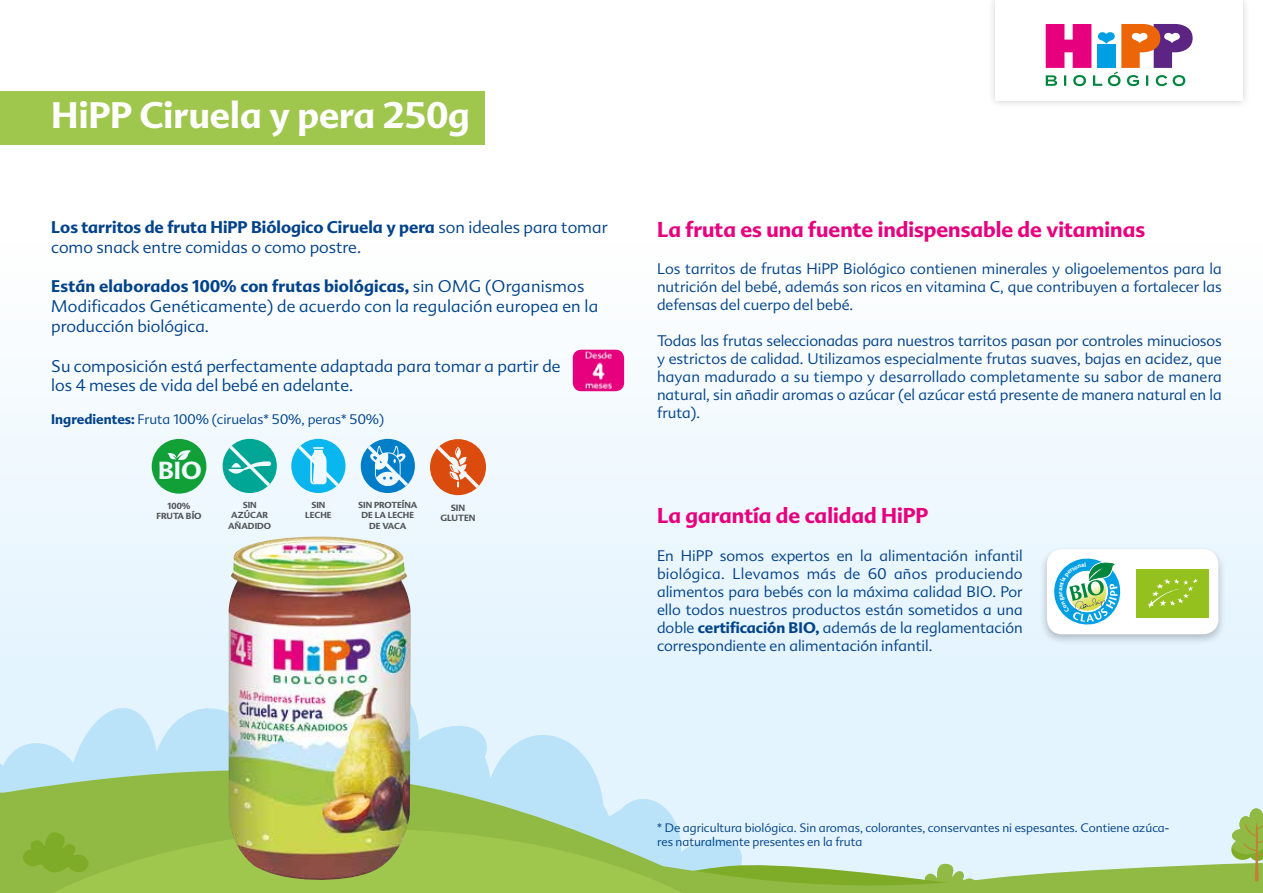
<style>
.page{position:relative;width:1263px;height:893px;background:#fff}
.page>*{position:absolute;margin:0;border:0;box-sizing:border-box;transform-origin:0 0}
.t1{font:700 36px "Advert";color:#fff}
.t2{font:700 24.15px "Advert";color:#fff}
.t3{font:700 21px "Advert";color:#e6007d}
.t4{font:300 16.5px/19.8px "Advert";color:#004289}
.t5{font:300 15px/18px "Advert";color:#004289;text-align:justify}
.t6{font:300 13.5px "Advert";color:#004289}
.t7{font:300 12px/14.4px "Advert";color:#004289}
.t8{font:700 8.85px/10.6px "Advert";color:#575756;text-align:center}
.t9{font:700 8.55px/10.2px "Advert";color:#575756;text-align:center}
.s1{font-weight:700}
</style>
<div class="page">
<div style="left:0;top:242px;width:1263px;height:639px;background:linear-gradient(to right,#f3fafe,#eff8fe)"></div>
<svg style="left:0;top:704px;width:212px;height:39px;background:#d4edfc"></svg>
<svg style="left:212px;top:678px;width:280px;height:65px;background:#ddf1fd"></svg>
<svg style="left:411px;top:731px;width:228px;height:12px;background:#d3edfb"></svg>
<svg style="left:0;top:743px;width:1263px;height:14px;background:#d7eefc"></svg>
<svg style="left:0;top:757px;width:1263px;height:136px;background:#bddab0"></svg>
<img style="left:227px;top:536px;width:184px;height:348px">
<div style="left:987px;top:0;width:263px;height:109px;background:#000;opacity:.2"></div>
<div style="left:995px;top:0;width:247px;height:101px;background:#fff"></div>
<svg style="left:1046px;top:24px;width:146px;height:62px"></svg>
<div style="left:423px;top:431px;width:70px;height:95px;background:#eef8fe"></div>
<svg style="left:430px;top:439px;width:56px;height:56px"></svg>
<svg style="left:435px;top:444px;width:46px;height:46px"></svg>
<div style="left:145px;top:431px;width:68px;height:94px;background:#eef8fe"></div>
<div style="left:152px;top:439px;width:54px;height:55px;background:#13a538;border-radius:50%"></div>
<svg style="left:167px;top:450px;width:24px;height:10px"></svg>
<div style="left:216px;top:431px;width:67px;height:101px;background:#eef8fe"></div>
<div style="left:223px;top:439px;width:54px;height:54px;background:#00ab96;border-radius:50%"></div>
<svg style="left:228px;top:444px;width:44px;height:44px"></svg>
<div style="left:285px;top:431px;width:67px;height:92px;background:#eff8fe"></div>
<div style="left:291px;top:439px;width:54px;height:54px;background:#0bbbef;border-radius:50%"></div>
<svg style="left:296px;top:444px;width:44px;height:44px"></svg>
<div style="left:354px;top:431px;width:67px;height:105px;background:#eef8fe"></div>
<div style="left:361px;top:439px;width:54px;height:54px;background:#0081c9;border-radius:50%"></div>
<svg style="left:366px;top:444px;width:44px;height:44px"></svg>
<div style="left:1039px;top:545px;width:187px;height:101px;background:#000;opacity:.23"></div>
<div style="left:1047px;top:549px;width:171px;height:85px;background:#fff;border-radius:15px"></div>
<div style="left:1136px;top:569px;width:72px;height:49px;background:#95c11f"></div>
<svg style="left:1148px;top:579px;width:50px;height:29px"></svg>
<div style="left:0;top:91px;width:485px;height:54px;background:#9fc64d"></div>
<img style="left:572px;top:350px;width:52px;height:41px">
<svg style="left:1054px;top:558px;width:67px;height:67px"></svg>
<h1 class="t1" style="left:51px;top:93px;width:420px">HiPP Ciruela y pera 250g</h1>
<p class="t4" style="left:51px;top:217px;width:558px"><span class="s1">Los tarritos de fruta HiPP Biólogico Ciruela y pera</span> son ideales para tomar como snack entre comidas o como postre.</p>
<p class="t4" style="left:51px;top:277px;width:548px"><span class="s1">Están elaborados 100% con frutas biológicas,</span> sin OMG (Organismos<br>Modificados Genéticamente) de acuerdo con la regulación europea en la producción biológica.</p>
<p class="t4" style="left:51px;top:356px;width:511px">Su composición está perfectamente adaptada para tomar a partir de los 4 meses de vida del bebé en adelante.</p>
<p class="t6" style="left:51px;top:411px;width:334px"><span class="s1">Ingredientes:</span> Fruta 100% (ciruelas* 50%, peras* 50%)</p>
<h2 class="t2" style="left:158px;top:455px;width:45px">BIO</h2>
<p class="t9" style="left:156px;top:501px;width:47px">100%<br>FRUTA BÍO</p>
<p class="t9" style="left:228px;top:500px;width:44px">SIN<br>AZÚCAR<br>AÑADIDO</p>
<p class="t9" style="left:305px;top:500px;width:28px">SIN<br>LECHE</p>
<p class="t9" style="left:358px;top:500px;width:61px">SIN PROTEÍNA<br>DE LA LECHE<br>DE VACA</p>
<p class="t8" style="left:440px;top:502px;width:37px">SIN<br>GLUTEN</p>
<h3 class="t3" style="left:657px;top:216px;width:489px">La fruta es una fuente indispensable de vitaminas</h3>
<p class="t5" style="left:657px;top:260px;width:566px">Los tarritos de frutas HiPP Biológico contienen minerales y oligoelementos para la nutrición del bebé, además son ricos en vitamina C, que contribuyen a fortalecer las defensas del cuerpo del bebé.</p>
<p class="t5" style="left:657px;top:332px;width:566px">Todas las frutas seleccionadas para nuestros tarritos pasan por controles minuciosos y estrictos de calidad. Utilizamos especialmente frutas suaves, bajas en acidez, que hayan madurado a su tiempo y desarrollado completamente su sabor de manera natural, sin añadir aromas o azúcar (el azúcar está presente de manera natural en la fruta).</p>
<h3 class="t3" style="left:657px;top:502px;width:273px">La garantía de calidad HiPP</h3>
<p class="t5" style="left:657px;top:547px;width:367px">En HiPP somos expertos en la alimentación infantil biológica. Llevamos más de 60 años produciendo alimentos para bebés con la máxima calidad BIO. Por ello todos nuestros productos están sometidos a una doble <span class="s1">certificación BIO,</span> además de la reglamentación correspondiente en alimentación infantil.</p>
<p class="t7" style="left:657px;top:820px;width:514px">* De agricultura biológica. Sin aromas, colorantes, conservantes ni espesantes. Contiene azúca&shy;res naturalmente presentes en la fruta</p>
</div>
